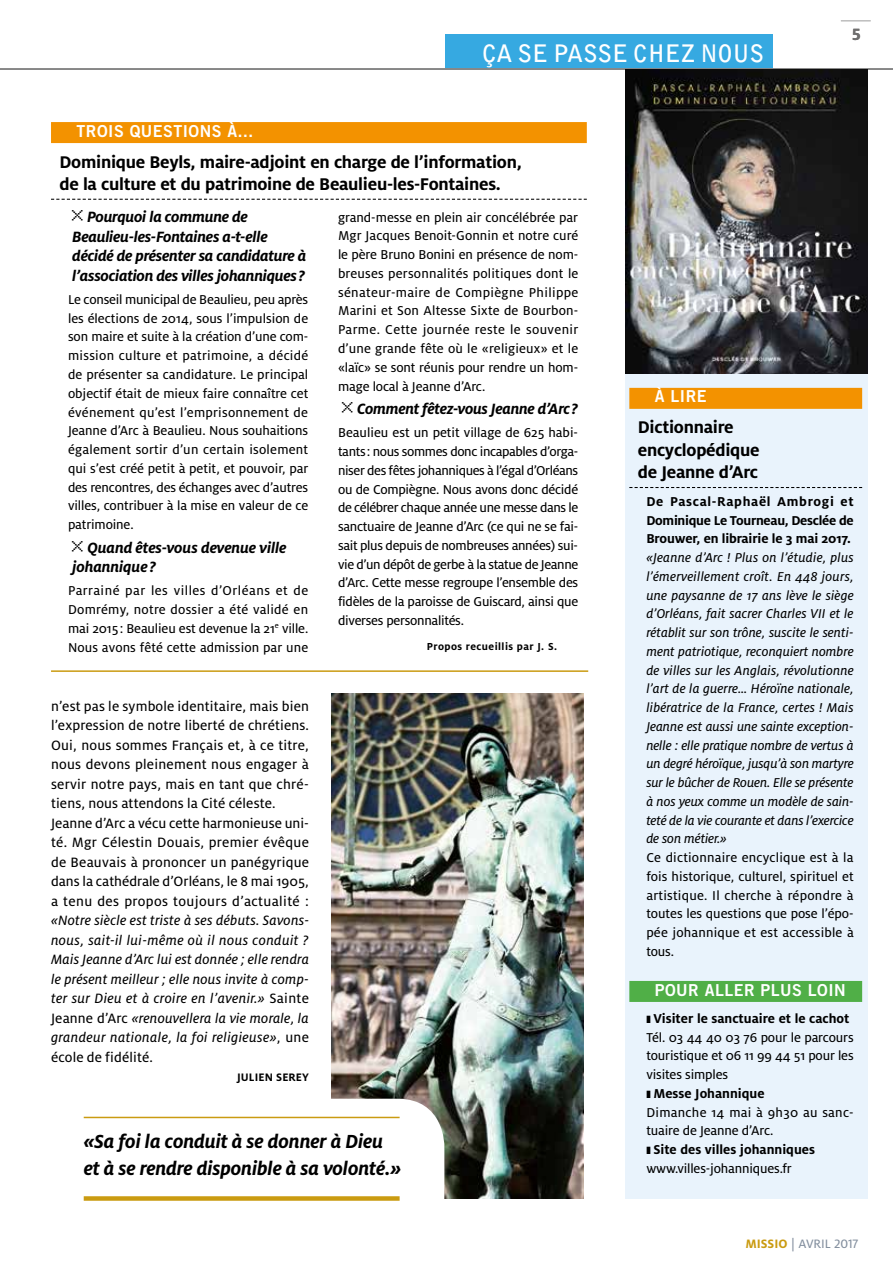
<style>
.page{position:relative;width:893px;height:1263px;background:#fff}
.page>*{position:absolute;margin:0;border:0;box-sizing:border-box;transform-origin:0 0}
.t1{font:700 24px "Bell Gothic";letter-spacing:-.005em;color:#fff}
.t2{font:italic 700 21px/27px "Milo OT";letter-spacing:-.01em;color:#000}
.t3{font:700 18.75px/22.5px "Milo OT";letter-spacing:-.015em;color:#000}
.t4{font:700 18px "Milo OT";color:#706f6f}
.t5{font:italic 700 16.5px/19.5px "Milo OT";letter-spacing:-.02em;color:#000}
.t6{font:16.5px "Trade Gothic Bold Two";letter-spacing:.03em;color:#fff}
.t7{font:15px/19.5px "Milo OT Text";letter-spacing:.01em;color:#000}
.t8{font:15px/19.5px "Milo OT Text Ita";letter-spacing:.02em;color:#000;text-align:justify}
.t9{font:14.25px/18.8px "Milo OT Text";letter-spacing:-.01em;color:#000;text-align:justify}
.t10{font:14.25px/18.8px "Milo OT Text Ita";letter-spacing:-.01em;color:#000;text-align:justify}
.t11{font:700 14.25px/18.8px "Milo OT";color:#000;text-align:justify}
.t12{font:14.25px/18.8px "Milo OT Text";letter-spacing:.02em;color:#000}
.t13{font:13.5px "Milo OT Text";letter-spacing:-.01em;color:#838f9e}
.t14{font:700 12px "Milo OT";letter-spacing:.01em;color:#000}
.t15{font:700 11.25px "Milo OT";letter-spacing:.04em;color:#000}
.s1{font-family:"Facsimile LL";font-weight:400;font-style:normal}
.s2{font-family:"Milo OT Text"}
.s3{font-family:"Milo OT";font-weight:700;color:#ca9b11}
.s4{font-family:"Stone Informal";font-weight:600}
</style>
<div class="page">
<div style="left:625px;top:70px;width:242px;height:1128px;background:#e9f3fc"></div>
<div style="left:445px;top:34px;width:328px;height:34px;background:#36a9e1"></div>
<hr style="left:0;top:68px;width:893px;height:2px;background:#878787">
<hr style="left:841px;top:20px;width:30px;height:1px;background:#bababa">
<img style="left:332px;top:693px;width:252px;height:505px">
<div style="left:629px;top:388px;width:233px;height:21px;background:#f39200"></div>
<svg style="left:629px;top:487px;width:233px;height:1px"></svg>
<div style="left:629px;top:981px;width:233px;height:21px;background:#50af47"></div>
<div style="left:51px;top:122px;width:536px;height:21px;background:#f39200"></div>
<svg style="left:51px;top:199px;width:536px;height:1px"></svg>
<hr style="left:51px;top:670px;width:537px;height:2px;background:#ca9b11">
<img style="left:625px;top:70px;width:242px;height:303px">
<svg style="left:83px;top:1099px;width:361px;height:102px"></svg>
<hr style="left:84px;top:1117px;width:316px;height:1px;background:#ca9b11">
<div style="left:84px;top:1196px;width:316px;height:5px;background:#ca9b11"></div>
<h1 class="t1" style="left:482px;top:39px;width:284px">ÇA SE PASSE CHEZ NOUS</h1>
<p class="t4" style="left:852px;top:24px;width:10px">5</p>
<p class="t6" style="left:77px;top:121px;width:179px">TROIS QUESTIONS À…</p>
<h3 class="t3" style="left:60px;top:151px;width:464px">Dominique Beyls, maire-adjoint en charge de l’information, de la culture et du patrimoine de Beaulieu-les-Fontaines.</h3>
<p class="t5" style="left:72px;top:207px;width:236px"><span class="s1">×</span> Pourquoi la commune de Beaulieu-les-Fontaines a-t-elle décidé de présenter sa candidature à l’association des villes johanniques?</p>
<p class="t9" style="left:68px;top:290px;width:242px">Le conseil municipal de Beaulieu, peu après les élections de 2014, sous l’impulsion de son maire et suite à la création d’une com&shy;mission culture et patrimoine, a décidé de présenter sa candidature. Le principal objectif était de mieux faire connaître cet événement qu’est l’emprisonnement de Jeanne d’Arc à Beaulieu. Nous souhaitions également sortir d’un certain isolement qui s’est créé petit à petit, et pouvoir, par des rencontres, des échanges avec d’autres villes, contribuer à la mise en valeur de ce patrimoine.</p>
<p class="t5" style="left:72px;top:538px;width:216px"><span class="s1">×</span> Quand êtes-vous devenue ville johannique?</p>
<p class="t9" style="left:68px;top:581px;width:242px">Parrainé par les villes d’Orléans et de Domrémy, notre dossier a été validé en mai 2015: Beaulieu est devenue la 21<sup>e</sup> ville.<br>Nous avons fêté cette admission par une</p>
<p class="t9" style="left:338px;top:208px;width:242px">grand-messe en plein air concélébrée par Mgr Jacques Benoit-Gonnin et notre curé le père Bruno Bonini en présence de nom&shy;breuses personnalités politiques dont le sénateur-maire de Compiègne Philippe Marini et Son Altesse Sixte de Bourbon-Parme. Cette journée reste le souvenir d’une grande fête où le «religieux» et le «laïc» se sont réunis pour rendre un hom&shy;mage local à Jeanne d’Arc.</p>
<p class="t5" style="left:342px;top:399px;width:237px"><span class="s1">×</span> Comment fêtez-vous Jeanne d’Arc?</p>
<p class="t9" style="left:338px;top:423px;width:242px">Beaulieu est un petit village de 625 habi&shy;tants: nous sommes donc incapables d’orga&shy;niser des fêtes johanniques à l’égal d’Orléans ou de Compiègne. Nous avons donc décidé de célébrer chaque année une messe dans le sanctuaire de Jeanne d’Arc (ce qui ne se fai&shy;sait plus depuis de nombreuses années) sui&shy;vie d’un dépôt de gerbe à la statue de Jeanne d’Arc. Cette messe regroupe l’ensemble des fidèles de la paroisse de Guiscard, ainsi que diverses personnalités.</p>
<p class="t15" style="left:427px;top:640px;width:132px">Propos recueillis par J. S.</p>
<p class="t7" style="left:51px;top:696px;width:260px">n’est pas le symbole identitaire, mais bien l’expression de notre liberté de chrétiens.<br>Oui, nous sommes Français et, à ce titre, nous devons pleinement nous engager à servir notre pays, mais en tant que chré&shy;tiens, nous attendons la Cité céleste.<br>Jeanne d’Arc a vécu cette harmonieuse uni&shy;té. Mgr Célestin Douais, premier évêque de Beauvais à prononcer un panégyrique dans la cathédrale d’Orléans, le 8 mai 1905, a tenu des propos toujours d’actualité :</p>
<p class="t8" style="left:51px;top:911px;width:260px">«Notre siècle est triste à ses débuts. Savons&shy;nous, sait-il lui-même où il nous conduit ?<br>Mais Jeanne d’Arc lui est donnée ; elle rendra le présent meilleur ; elle nous invite à comp&shy;ter sur Dieu et à croire en l’avenir.» <span class="s2">Sainte Jeanne d’Arc</span> «renouvellera la vie morale, la grandeur nationale, la foi religieuse»<span class="s2">, une</span></p>
<p class="t7" style="left:51px;top:1047px;width:103px">école de fidélité.</p>
<p class="t14" style="left:237px;top:1071px;width:73px">JULIEN SEREY</p>
<h2 class="t2" style="left:84px;top:1128px;width:319px">«Sa foi la conduit à se donner à Dieu et à se rendre disponible à sa volonté.»</h2>
<p class="t6" style="left:655px;top:386px;width:53px">À LIRE</p>
<h3 class="t3" style="left:638px;top:416px;width:123px">Dictionnaire encyclopédique de Jeanne d’Arc</h3>
<p class="t11" style="left:646px;top:492px;width:209px">De Pascal-Raphaël Ambrogi et Dominique Le Tourneau, Desclée de Brouwer, en librairie le 3 mai 2017.</p>
<p class="t10" style="left:646px;top:548px;width:209px">«Jeanne d’Arc ! Plus on l’étudie, plus l’émerveillement croît. En 448 jours, une paysanne de 17 ans lève le siège d’Orléans, fait sacrer Charles VII et le rétablit sur son trône, suscite le senti&shy;ment patriotique, reconquiert nombre de villes sur les Anglais, révolutionne l’art de la guerre… Héroïne nationale, libératrice de la France, certes ! Mais Jeanne est aussi une sainte exception&shy;nelle : elle pratique nombre de vertus à un degré héroïque, jusqu’à son martyre sur le bûcher de Rouen. Elle se présente à nos yeux comme un modèle de sain&shy;teté de la vie courante et dans l’exercice de son métier.»</p>
<p class="t9" style="left:646px;top:848px;width:209px">Ce dictionnaire encyclique est à la fois historique, culturel, spirituel et artistique. Il cherche à répondre à toutes les questions que pose l’épo&shy;pée johannique et est accessible à tous.</p>
<p class="t6" style="left:655px;top:979px;width:192px">POUR ALLER PLUS LOIN</p>
<p class="t11" style="left:646px;top:1009px;width:205px">❚ Visiter le sanctuaire et le cachot</p>
<p class="t9" style="left:646px;top:1028px;width:209px">Tél. 03 44 40 03 76 pour le parcours touristique et 06 11 99 44 51 pour les visites simples</p>
<p class="t11" style="left:646px;top:1084px;width:120px">❚ Messe Johannique</p>
<p class="t12" style="left:646px;top:1103px;width:209px">Dimanche 14 mai à 9h30 au sanc&shy;tuaire de Jeanne d’Arc.</p>
<p class="t11" style="left:646px;top:1140px;width:170px">❚ Site des villes johanniques</p>
<p class="t9" style="left:646px;top:1159px;width:147px">www.villes-johanniques.fr</p>
<p class="t13" style="left:745px;top:1236px;width:115px"><span class="s3">MISSIO</span> <span class="s4">|</span> Avri l 2017</p>
</div>
